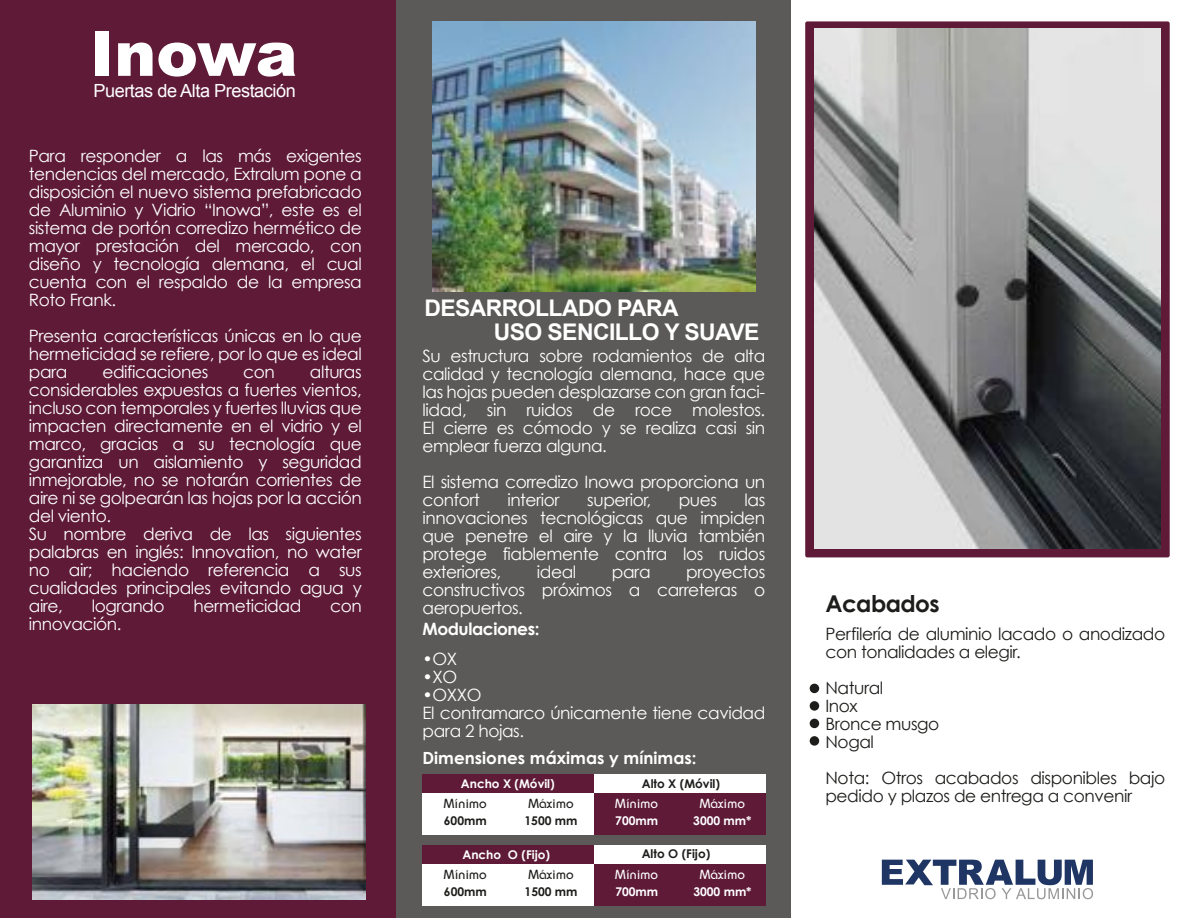
<style>
.page{position:relative;width:1188px;height:918px;background:#fff}
.page>*{position:absolute;margin:0;border:0;box-sizing:border-box;transform-origin:0 0}
.t1{font:900 62.85px "Arial";letter-spacing:-.005em;color:#fff}
.t2{font:700 23.1px "Century Gothic";letter-spacing:-.025em;color:#1d1d1b}
.t3{font:700 22.95px/24.3px "Arial";letter-spacing:-.025em;color:#fff}
.t4{font:18.15px "Arial";letter-spacing:-.025em;color:#fff}
.t5{font:16.95px/18px "Century Gothic";letter-spacing:-.025em;color:#fff;text-align:justify}
.t6{font:16.95px/18px "Century Gothic";letter-spacing:-.025em;color:#1d1d1b}
.t7{font:700 16.95px "Century Gothic";letter-spacing:-.025em;color:#fff}
.t8{font:700 16.8px "Century Gothic";color:#fff}
.t9{font:13.95px "Opal";color:#1d1d1b}
.t10{font:13.95px "Opal";color:#fff}
.t11{font:700 12px "Century Gothic";color:#fff}
.t12{font:700 12px "Century Gothic";color:#1d1d1b}
</style>
<div class="page">
<div style="left:396px;top:0;width:396px;height:918px;background:#5b5a59"></div>
<div style="left:0;top:0;width:396px;height:918px;background:#5e1a37"></div>
<div style="left:810px;top:684px;width:9px;height:9px;background:#1d1d1b;border-radius:50%"></div>
<div style="left:810px;top:701px;width:9px;height:10px;background:#1d1d1b;border-radius:50%"></div>
<div style="left:810px;top:719px;width:9px;height:9px;background:#1d1d1b;border-radius:50%"></div>
<div style="left:810px;top:736px;width:9px;height:10px;background:#1d1d1b;border-radius:50%"></div>
<div style="left:423px;top:794px;width:171px;height:41px;background:#fff"></div>
<div style="left:423px;top:774px;width:171px;height:18px;background:#5e1a37"></div>
<div style="left:594px;top:774px;width:171px;height:18px;background:#fff"></div>
<div style="left:594px;top:794px;width:171px;height:41px;background:#5e1a37"></div>
<div style="left:423px;top:865px;width:171px;height:41px;background:#fff"></div>
<div style="left:423px;top:845px;width:171px;height:18px;background:#5e1a37"></div>
<div style="left:594px;top:845px;width:171px;height:18px;background:#fff"></div>
<div style="left:594px;top:865px;width:171px;height:41px;background:#5e1a37"></div>
<div style="left:805px;top:21px;width:365px;height:536px;background:#5e1a37;border-radius:2px"></div>
<img style="left:814px;top:28px;width:347px;height:520px">
<img style="left:33px;top:704px;width:333px;height:196px">
<img style="left:432px;top:21px;width:324px;height:270px">
<svg style="left:882px;top:860px;width:211px;height:39px"></svg>
<h1 class="t1" style="left:90px;top:7px;width:209px">Inowa</h1>
<p class="t4" style="left:94px;top:80px;width:204px">Puertas de Alta Prestación</p>
<p class="t5" style="left:29px;top:146px;width:335px">Para responder a las más exigentes tendencias del mercado, Extralum pone a disposición el nuevo sistema prefabricado de Aluminio y Vidrio “Inowa”, este es el sistema de portón corredizo hermético de mayor prestación del mercado, con diseño y tecnología alemana, el cual cuenta con el respaldo de la empresa Roto Frank.</p>
<p class="t5" style="left:29px;top:326px;width:335px">Presenta características únicas en lo que hermeticidad se refiere, por lo que es ideal para</p>
<h3 class="t3" style="left:494px;top:296px;width:267px;text-indent:-69px">DESARROLLADO PARA<br>USO SENCILLO Y SUAVE</h3>
<p class="t5" style="left:423px;top:346px;width:344px">Su estructura sobre rodamientos de alta calidad y tecnología alemana, hace que las hojas pueden desplazarse con gran faci&shy;lidad, sin ruidos de roce molestos.<br>El cierre es cómodo y se realiza casi sin emplear fuerza alguna.</p>
<p class="t5" style="left:423px;top:472px;width:344px">El sistema corredizo Inowa proporciona un confort</p>
<p class="t5" style="left:102px;top:362px;width:107px">edificaciones</p>
<p class="t5" style="left:243px;top:362px;width:33px">con</p>
<p class="t5" style="left:29px;top:362px;width:335px;text-align:left;text-indent:281px">alturas considerables expuestas a fuertes vientos, incluso con temporales y fuertes lluvias que impacten directamente en el vidrio y el marco, gracias a su tecnología que garantiza un aislamiento y seguridad inmejorable, no se notarán corrientes de aire ni se golpearán las hojas por la acción del viento.<br>Su nombre deriva de las siguientes palabras en inglés: Innovation, no water no air; haciendo referencia a sus cualidades principales evitando agua y aire,</p>
<p class="t5" style="left:507px;top:490px;width:54px">interior</p>
<p class="t5" style="left:587px;top:490px;width:65px">superior,</p>
<p class="t5" style="left:679px;top:490px;width:40px">pues</p>
<p class="t5" style="left:423px;top:490px;width:344px;text-indent:322px">las innovaciones tecnológicas que impiden que penetre el aire y la lluvia también protege fiablemente contra los ruidos exteriores,</p>
<p class="t5" style="left:537px;top:562px;width:41px">ideal</p>
<p class="t5" style="left:612px;top:562px;width:40px">para</p>
<p class="t5" style="left:423px;top:562px;width:344px;text-indent:264px">proyectos constructivos próximos a carreteras o aeropuertos.</p>
<p class="t5" style="left:423px;top:650px;width:36px">•OX</p>
<p class="t5" style="left:423px;top:668px;width:36px">•XO</p>
<p class="t5" style="left:423px;top:686px;width:344px;text-align:left">•OXXO<br>El contramarco únicamente tiene cavidad para 2 hojas.</p>
<p class="t5" style="left:92px;top:596px;width:74px">logrando</p>
<p class="t5" style="left:193px;top:596px;width:109px">hermeticidad</p>
<p class="t5" style="left:330px;top:596px;width:33px">con</p>
<p class="t5" style="left:29px;top:614px;width:94px">innovación.</p>
<p class="t7" style="left:423px;top:618px;width:119px">Modulaciones:</p>
<p class="t8" style="left:423px;top:747px;width:276px">Dimensiones máximas y mínimas:</p>
<p class="t11" style="left:461px;top:776px;width:95px">Ancho X (Móvil)</p>
<p class="t12" style="left:642px;top:776px;width:80px">Alto X (Móvil)</p>
<p class="t12" style="left:444px;top:813px;width:44px">600mm</p>
<p class="t12" style="left:525px;top:813px;width:54px">1500 mm</p>
<p class="t11" style="left:615px;top:813px;width:44px">700mm</p>
<p class="t11" style="left:693px;top:813px;width:60px">3000 mm*</p>
<p class="t9" style="left:444px;top:798px;width:45px">Mínimo</p>
<p class="t9" style="left:528px;top:798px;width:47px">Máximo</p>
<p class="t10" style="left:615px;top:798px;width:45px">Mínimo</p>
<p class="t10" style="left:700px;top:798px;width:47px">Máximo</p>
<p class="t11" style="left:462px;top:847px;width:89px">Ancho O (Fijo)</p>
<p class="t12" style="left:642px;top:846px;width:70px">Alto O (Fijo)</p>
<p class="t12" style="left:444px;top:884px;width:44px">600mm</p>
<p class="t12" style="left:525px;top:884px;width:54px">1500 mm</p>
<p class="t11" style="left:615px;top:884px;width:44px">700mm</p>
<p class="t11" style="left:693px;top:884px;width:60px">3000 mm*</p>
<p class="t9" style="left:444px;top:869px;width:45px">Mínimo</p>
<p class="t9" style="left:528px;top:869px;width:47px">Máximo</p>
<p class="t10" style="left:615px;top:869px;width:45px">Mínimo</p>
<p class="t10" style="left:700px;top:869px;width:47px">Máximo</p>
<h2 class="t2" style="left:825px;top:589px;width:116px">Acabados</h2>
<p class="t6" style="left:825px;top:624px;width:341px">Perfilería de aluminio lacado o anodizado con tonalidades a elegir.</p>
<p class="t6" style="left:825px;top:678px;width:115px">Natural<br>Inox<br>Bronce musgo<br>Nogal</p>
<p class="t6" style="left:825px;top:768px;width:341px">Nota: Otros acabados disponibles bajo pedido y plazos de entrega a convenir</p>
</div>
